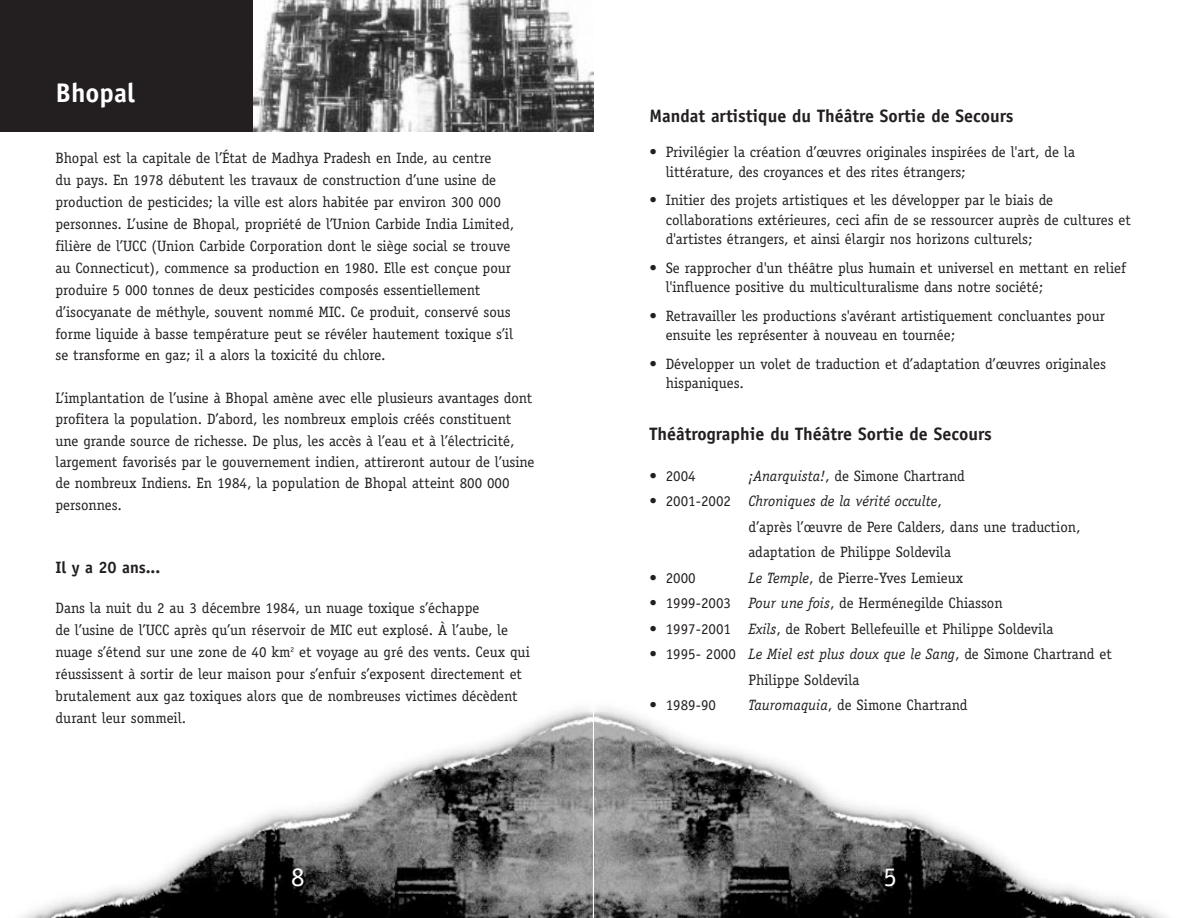
<style>
.page{position:relative;width:1188px;height:918px;background:#fff}
.page>*{position:absolute;margin:0;border:0;box-sizing:border-box;transform-origin:0 0}
.t1{font:700 27px "Officina Sans";color:#fff}
.t2{font:27px "Officina Serif";color:#fff}
.t3{font:700 18px "Officina Sans";color:#231f20}
.t4{font:700 16.5px "Officina Sans";color:#231f20}
.t5{font:15px/21.9px "Officina Serif";color:#231f20}
.s1{font-style:italic}
</style>
<div class="page">
<img style="left:594px;top:708px;width:573px;height:210px">
<div style="left:0;top:0;width:254px;height:131px;background:#231f20"></div>
<img style="left:21px;top:709px;width:571px;height:209px">
<img style="left:254px;top:0;width:340px;height:131px">
<h1 class="t1" style="left:56px;top:83px;width:81px">Bhopal</h1>
<p class="t5" style="left:56px;top:149px;width:460px">Bhopal est la capitale de l’État de Madhya Pradesh en Inde, au centre<br>du pays. En 1978 débutent les travaux de construction d’une usine de production de pesticides; la ville est alors habitée par environ 300 000 personnes. L’usine de Bhopal, propriété de l’Union Carbide India Limited, filière de l’UCC (Union Carbide Corporation dont le siège social se trouve au Connecticut), commence sa production en 1980. Elle est conçue pour produire 5 000 tonnes de deux pesticides composés essentiellement d’isocyanate de méthyle, souvent nommé MIC. Ce produit, conservé sous forme liquide à basse température peut se révéler hautement toxique s’il se transforme en gaz; il a alors la toxicité du chlore.</p>
<p class="t5" style="left:56px;top:389px;width:481px;line-height:21.3px">L’implantation de l’usine à Bhopal amène avec elle plusieurs avantages dont profitera la population. D’abord, les nombreux emplois créés constituent une grande source de richesse. De plus, les accès à l’eau et à l’électricité, largement favorisés par le gouvernement indien, attireront autour de l’usine de nombreux Indiens. En 1984, la population de Bhopal atteint 800 000 personnes.</p>
<p class="t4" style="left:56px;top:562px;width:106px">Il y a 20 ans...</p>
<p class="t5" style="left:56px;top:599px;width:476px">Dans la nuit du 2 au 3 décembre 1984, un nuage toxique s’échappe<br>de l’usine de l’UCC après qu’un réservoir de MIC eut explosé. À l’aube, le nuage s’étend sur une zone de 40 km<sup>2</sup> et voyage au gré des vents. Ceux qui réussissent à sortir de leur maison pour s’enfuir s’exposent directement et brutalement aux gaz toxiques alors que de nombreuses victimes décèdent durant leur sommeil.</p>
<h1 class="t2" style="left:291px;top:867px;width:15px">8</h1>
<p class="t3" style="left:650px;top:109px;width:366px">Mandat artistique du Théâtre Sortie de Secours</p>
<p class="t5" style="left:666px;top:144px;width:411px;line-height:19.5px;text-indent:-16px">• Privilégier la création d’œuvres originales inspirées de l'art, de la littérature, des croyances et des rites étrangers;</p>
<p class="t5" style="left:666px;top:192px;width:467px;line-height:19.5px;text-indent:-16px">• Initier des projets artistiques et les développer par le biais de collaborations extérieures, ceci afin de se ressourcer auprès de cultures et d'artistes étrangers, et ainsi élargir nos horizons culturels;</p>
<p class="t5" style="left:666px;top:259px;width:462px;line-height:19.5px;text-indent:-16px">• Se rapprocher d'un théâtre plus humain et universel en mettant en relief l'influence positive du multiculturalisme dans notre société;</p>
<p class="t5" style="left:666px;top:307px;width:441px;line-height:19.5px;text-indent:-16px">• Retravailler les productions s'avérant artistiquement concluantes pour ensuite les représenter à nouveau en tournée;</p>
<p class="t5" style="left:666px;top:355px;width:442px;line-height:19.5px;text-indent:-16px">• Développer un volet de traduction et d’adaptation d’œuvres originales hispaniques.</p>
<p class="t3" style="left:650px;top:427px;width:344px">Théâtrographie du Théâtre Sortie de Secours</p>
<p class="t5" style="left:650px;top:466px;width:48px">• 2004</p>
<p class="t5" style="left:749px;top:466px;width:218px"><span class="s1">¡Anarquista!</span>, de Simone Chartrand</p>
<p class="t5" style="left:749px;top:490px;width:334px;line-height:25.5px;text-indent:-99px">• 2001-2002 <span class="s1">Chroniques de la vérité occulte</span>,<br>d’après l’œuvre de Pere Calders, dans une traduction, adaptation de Philippe Soldevila</p>
<p class="t5" style="left:650px;top:568px;width:48px">• 2000</p>
<p class="t5" style="left:749px;top:568px;width:216px"><span class="s1">Le Temple</span>, de Pierre-Yves Lemieux</p>
<p class="t5" style="left:650px;top:593px;width:355px">• 1999-2003 <span class="s1">Pour une fois</span>, de Herménegilde Chiasson</p>
<p class="t5" style="left:650px;top:619px;width:405px">• 1997-2001 <span class="s1">Exils</span>, de Robert Bellefeuille et Philippe Soldevila</p>
<p class="t5" style="left:749px;top:643px;width:365px;line-height:25.5px;text-indent:-99px">• 1995- 2000 <span class="s1">Le Miel est plus doux que le Sang</span>, de Simone Chartrand et<br>Philippe Soldevila</p>
<p class="t5" style="left:650px;top:695px;width:68px">• 1989-90</p>
<p class="t5" style="left:749px;top:695px;width:221px"><span class="s1">Tauromaquia</span>, de Simone Chartrand</p>
<h1 class="t2" style="left:884px;top:867px;width:15px">5</h1>
</div>
